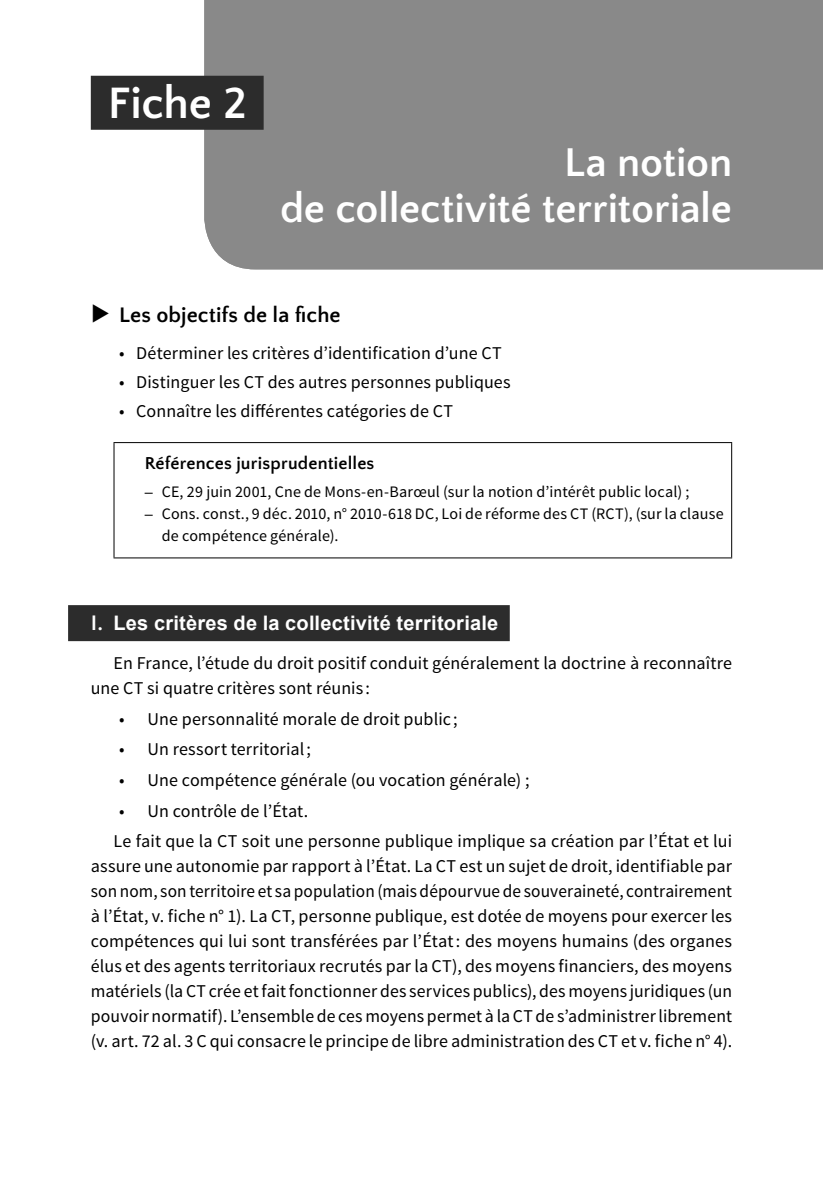
<style>
.page{position:relative;width:823px;height:1191px;background:#fff}
.page>*{position:absolute;margin:0;border:0;box-sizing:border-box;transform-origin:0 0}
.t1{font:700 46px "Quattrocento Sans";letter-spacing:-.005em;color:#fff}
.t2{font:700 42px/46px "Quattrocento Sans";letter-spacing:-.005em;color:#fff;text-align:right}
.t3{font:700 22px "Quattrocento Sans";color:#000}
.t4{font:700 20px "Arial";letter-spacing:.01em;color:#fff}
.t5{font:18px/25px "Source Sans Pro";letter-spacing:.01em;color:#000}
.t6{font:700 18px "Quattrocento Sans";letter-spacing:.01em;color:#000}
.t7{font:16px/22px "Source Sans Pro";letter-spacing:.01em;color:#000}
.s1{font-family:"Avenir"}
.s2{font-family:"Quattrocento Sans";font-size:22px}
</style>
<div class="page">
<div style="left:204px;top:0;width:618px;height:269px;background:#898989"></div>
<div style="left:91px;top:76px;width:172px;height:54px;background:#2c2c2c"></div>
<div style="left:552px;top:139px;width:191px;height:48px;background:#898989"></div>
<div style="left:68px;top:605px;width:441px;height:36px;background:#2c2c2c"></div>
<hr style="left:113px;top:442px;width:618px;height:1px;background:#000">
<hr style="left:113px;top:443px;width:1px;height:114px;background:#000">
<hr style="left:730px;top:443px;width:1px;height:114px;background:#000">
<hr style="left:113px;top:557px;width:618px;height:1px;background:#000">
<h1 class="t1" style="left:108px;top:84px;width:140px">Fiche 2</h1>
<h2 class="t2" style="left:280px;top:142px;width:453px">La notion<br>de collectivité territoriale</h2>
<p class="t3" style="left:91px;top:305px;width:251px">▶ Les objectifs de la fiche</p>
<p class="t5" style="left:119px;top:342px;width:384px">• Déterminer les critères d’identification d’une CT</p>
<p class="t5" style="left:119px;top:371px;width:393px">• Distinguer les CT des autres personnes publiques</p>
<p class="t5" style="left:119px;top:400px;width:335px">• Connaître les différentes catégories de CT</p>
<p class="t6" style="left:145px;top:456px;width:231px">Références jurisprudentielles</p>
<p class="t7" style="left:145px;top:482px;width:546px"><span class="s1">–</span> CE, 29 juin 2001, Cne de Mons-en-Barœul (sur la notion d’intérêt public local) ;</p>
<p class="t7" style="left:162px;top:504px;width:563px;text-indent:-17px"><span class="s1">–</span> Cons. const., 9 déc. 2010, n° 2010-618 DC, Loi de réforme des CT (RCT), (sur la clause de compétence générale).</p>
<p class="t4" style="left:91px;top:611px;width:409px"><span class="s2">I.</span> Les critères de la collectivité territoriale</p>
<p class="t5" style="left:91px;top:652px;width:642px;text-indent:23px">En France, l’étude du droit positif conduit généralement la doctrine à reconnaître une CT si quatre critères sont réunis :</p>
<p class="t5" style="left:119px;top:708px;width:340px">• Une personnalité morale de droit public ;</p>
<p class="t5" style="left:119px;top:738px;width:193px">• Un ressort territorial ;</p>
<p class="t5" style="left:119px;top:769px;width:411px">• Une compétence générale (ou vocation générale) ;</p>
<p class="t5" style="left:113px;top:797px;width:619px;line-height:30.6px;text-indent:6px">• Un contrôle de l’État.<br>Le fait que la CT soit une personne publique implique sa création par l’État et lui</p>
<p class="t5" style="left:91px;top:855px;width:642px;text-align:justify">assure une autonomie par rapport à l’État. La CT est un sujet de droit, identifiable par son nom, son territoire et sa population (mais dépourvue de souveraineté, contrairement à l’État, v. fiche n° 1). La CT, personne publique, est dotée de moyens pour exercer les compétences qui lui sont transférées par l’État : des moyens humains (des organes élus et des agents territoriaux recrutés par la CT), des moyens financiers, des moyens matériels (la CT crée et fait fonctionner des services publics), des moyens juridiques (un pouvoir normatif). L’ensemble de ces moyens permet à la CT de s’administrer librement (v. art. 72 al. 3 C qui consacre le principe de libre administration des CT et v. fiche n° 4).</p>
</div>
